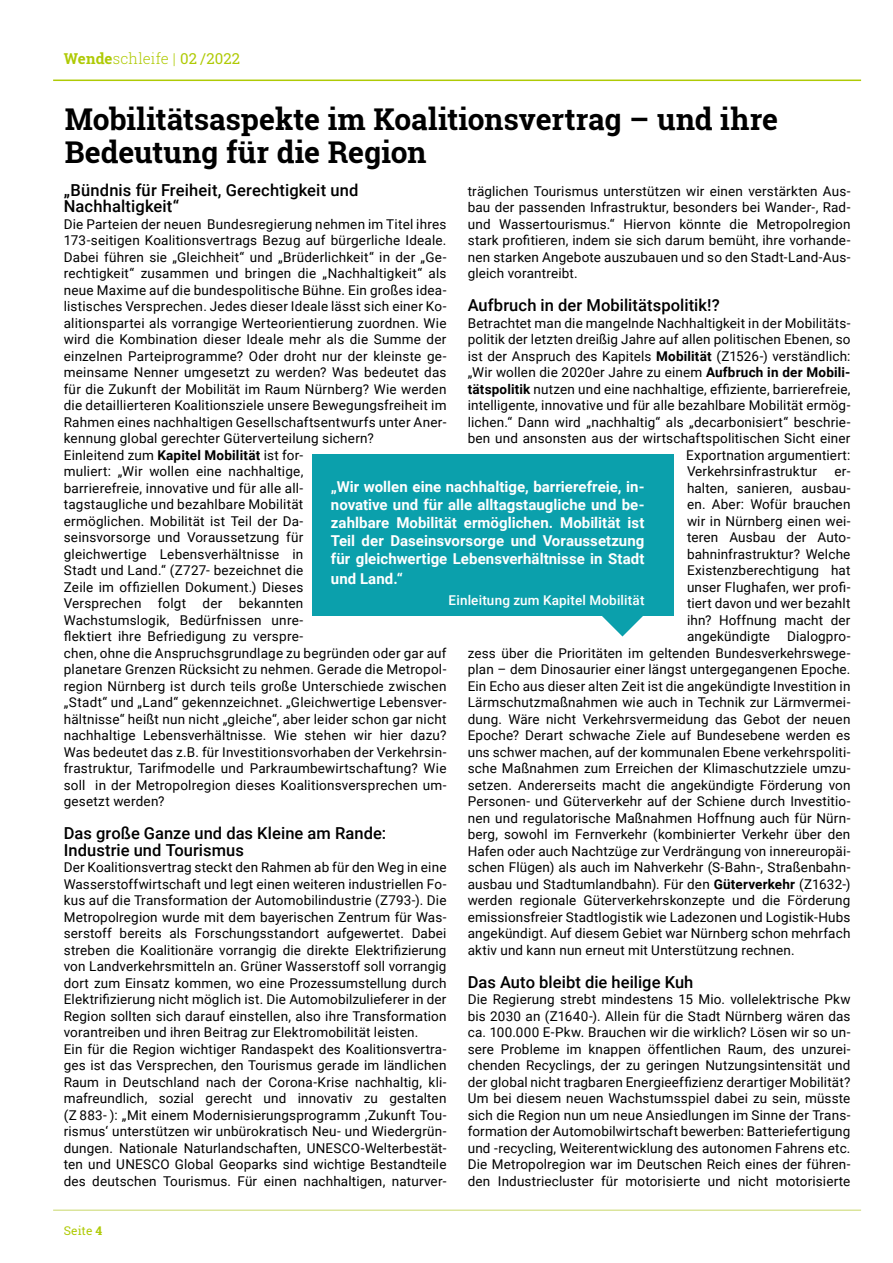
<style>
.page{position:relative;width:893px;height:1263px;background:#fff}
.page>*{position:absolute;margin:0;border:0;box-sizing:border-box;transform-origin:0 0}
.t1{font:700 30px/33px "Roboto Slab";letter-spacing:-.005em;color:#000}
.t2{font:500 16.5px/16.5px "Roboto";letter-spacing:.005em;color:#000}
.t3{font:700 15px/18px "Roboto";letter-spacing:.005em;color:#fff;text-align:justify}
.t4{font:300 15px "Roboto Slab";letter-spacing:.01em;color:#afca05}
.t5{font:13.5px/16.5px "Roboto";letter-spacing:.015em;color:#000;text-align:justify}
.t6{font:500 13.5px "Roboto";letter-spacing:.015em;color:#fff}
.t7{font:12px "Roboto Slab";color:#afca05}
.s1{font-weight:700}
.s2{font-weight:400}
</style>
<div class="page">
<hr style="left:53px;top:1209px;width:808px;height:2px;background:#dae49b">
<hr style="left:53px;top:80px;width:808px;height:1px;background:#afca05">
<svg style="left:601px;top:615px;width:42px;height:21px"></svg>
<div style="left:312px;top:454px;width:361px;height:161px;background:#0ba0ac"></div>
<p class="t4" style="left:64px;top:48px;width:178px"><span class="s1">Wende</span>schleife | <span class="s2">02 /2022</span></p>
<h1 class="t1" style="left:65px;top:102px;width:715px">Mobilitätsaspekte im Koalitionsvertrag – und ihre<br>Bedeutung für die Region</h1>
<p class="t2" style="left:64px;top:181px;width:296px">„Bündnis für Freiheit, Gerechtigkeit und<br>Nachhaltigkeit“</p>
<p class="t5" style="left:64px;top:215px;width:384px;text-align:left">Die Parteien der neuen Bundesregierung nehmen im Titel ihres 173-seitigen Koalitionsvertrags Bezug auf bürgerliche Ideale.<br>Dabei führen sie „Gleichheit“ und „Brüderlichkeit“ in der „Ge&shy;rechtigkeit“ zusammen und bringen die „Nachhaltigkeit“ als neue Maxime auf die bundespolitische Bühne. Ein großes idea&shy;listisches Versprechen. Jedes dieser Ideale lässt sich einer Ko&shy;alitionspartei als vorrangige Werteorientierung zuordnen. Wie wird die Kombination dieser Ideale mehr als die Summe der einzelnen Parteiprogramme? Oder droht nur der kleinste ge&shy;meinsame Nenner umgesetzt zu werden? Was bedeutet das für die Zukunft der Mobilität im Raum Nürnberg? Wie werden die detaillierteren Koalitionsziele unsere Bewegungsfreiheit im Rahmen eines nachhaltigen Gesellschaftsentwurfs unter Aner&shy;kennung global gerechter Güterverteilung sichern?<br>Einleitend zum <span class="s1">Kapitel Mobilität</span> ist for-<br>muliert: „Wir wollen eine nachhaltige,<br>barrierefreie, innovative und für alle all-<br>tagstaugliche und bezahlbare Mobilität<br>ermöglichen. Mobilität ist Teil der Da-<br>seinsvorsorge und Voraussetzung für<br>gleichwertige Lebensverhältnisse in<br>Stadt und Land.“ (Z727- bezeichnet die<br>Zeile im offiziellen Dokument.) Dieses<br>Versprechen folgt der bekannten<br>Wachstumslogik, Bedürfnissen unre-<br>flektiert ihre Befriedigung zu verspre-<br>chen, ohne die Anspruchsgrundlage zu begründen oder gar auf planetare Grenzen Rücksicht zu nehmen. Gerade die Metropol&shy;region Nürnberg ist durch teils große Unterschiede zwischen „Stadt“ und „Land“ gekennzeichnet. „Gleichwertige Lebensver&shy;hältnisse“ heißt nun nicht „gleiche“, aber leider schon gar nicht nachhaltige Lebensverhältnisse. Wie stehen wir hier dazu?<br>Was bedeutet das z.B. für Investitionsvorhaben der Verkehrsin&shy;frastruktur, Tarifmodelle und Parkraumbewirtschaftung? Wie soll in der Metropolregion dieses Koalitionsversprechen um&shy;gesetzt werden?</p>
<p class="t2" style="left:64px;top:825px;width:324px">Das große Ganze und das Kleine am Rande:<br>Industrie und Tourismus</p>
<p class="t5" style="left:64px;top:859px;width:384px;text-align:left">Der Koalitionsvertrag steckt den Rahmen ab für den Weg in eine Wasserstoffwirtschaft und legt einen weiteren industriellen Fo&shy;kus auf die Transformation der Automobilindustrie (Z793-). Die Metropolregion wurde mit dem bayerischen Zentrum für Was&shy;serstoff bereits als Forschungsstandort aufgewertet. Dabei streben die Koalitionäre vorrangig die direkte Elektrifizierung von Landverkehrsmitteln an. Grüner Wasserstoff soll vorrangig dort zum Einsatz kommen, wo eine Prozessumstellung durch Elektrifizierung nicht möglich ist. Die Automobilzulieferer in der Region sollten sich darauf einstellen, also ihre Transformation vorantreiben und ihren Beitrag zur Elektromobilität leisten.<br>Ein für die Region wichtiger Randaspekt des Koalitionsvertra&shy;ges ist das Versprechen, den Tourismus gerade im ländlichen Raum in Deutschland nach der Corona-Krise nachhaltig, kli&shy;mafreundlich, sozial gerecht und innovativ zu gestalten (Z 883- ): „Mit einem Modernisierungsprogramm ‚Zukunft Tou&shy;rismus‘ unterstützen wir unbürokratisch Neu- und Wiedergrün&shy;dungen. Nationale Naturlandschaften, UNESCO-Welterbestät&shy;ten und UNESCO Global Geoparks sind wichtige Bestandteile des deutschen Tourismus. Für einen nachhaltigen, naturver-</p>
<p class="t5" style="left:468px;top:182px;width:384px">träglichen Tourismus unterstützen wir einen verstärkten Aus&shy;bau der passenden Infrastruktur, besonders bei Wander-, Rad&shy;und Wassertourismus.“ Hiervon könnte die Metropolregion stark profitieren, indem sie sich darum bemüht, ihre vorhande&shy;nen starken Angebote auszubauen und so den Stadt-Land-Aus&shy;gleich vorantreibt.</p>
<p class="t2" style="left:468px;top:297px;width:253px">Aufbruch in der Mobilitätspolitik!?</p>
<p class="t5" style="left:468px;top:314px;width:384px">Betrachtet man die mangelnde Nachhaltigkeit in der Mobilitäts-</p>
<p class="t5" style="left:468px;top:331px;width:384px">politik der letzten dreißig Jahre auf allen politischen Ebenen, so</p>
<p class="t5" style="left:468px;top:347px;width:384px">ist der Anspruch des Kapitels <span class="s1">Mobilität</span> (Z1526-) verständlich:</p>
<p class="t5" style="left:468px;top:364px;width:384px">„Wir wollen die 2020er Jahre zu einem <span class="s1">Aufbruch in der Mobili-</span></p>
<p class="t5" style="left:468px;top:380px;width:384px"><span class="s1">tätspolitik</span> nutzen und eine nachhaltige, effiziente, barrierefreie,</p>
<p class="t5" style="left:468px;top:397px;width:384px">intelligente, innovative und für alle bezahlbare Mobilität ermög-</p>
<p class="t5" style="left:468px;top:413px;width:384px">lichen.“ Dann wird „nachhaltig“ als „decarbonisiert“ beschrie-</p>
<p class="t5" style="left:468px;top:430px;width:384px">ben und ansonsten aus der wirtschaftspolitischen Sicht einer</p>
<p class="t5" style="left:686px;top:446px;width:166px">Exportnation argumentiert:</p>
<p class="t5" style="left:687px;top:463px;width:132px">Verkehrsinfrastruktur</p>
<p class="t5" style="left:687px;top:463px;width:165px;text-indent:148px">er&shy;halten, sanieren, ausbau&shy;en. Aber: Wofür brauchen wir in Nürnberg einen wei&shy;teren Ausbau der Auto&shy;bahninfrastruktur? Welche Existenzberechtigung hat unser Flughafen, wer profi&shy;tiert davon und wer bezahlt ihn? Hoffnung macht der angekündigte</p>
<p class="t3" style="left:331px;top:478px;width:315px">„Wir wollen eine nachhaltige, barrierefreie, in&shy;novative und für alle alltagstaugliche und be&shy;zahlbare Mobilität ermöglichen. Mobilität ist Teil der Daseinsvorsorge und Voraussetzung für gleichwertige Lebensverhältnisse in Stadt</p>
<p class="t3" style="left:331px;top:569px;width:74px">und Land.“</p>
<p class="t6" style="left:449px;top:591px;width:197px">Einleitung zum Kapitel Mobilität</p>
<p class="t5" style="left:468px;top:628px;width:384px;text-indent:319px">Dialogpro&shy;zess über die Prioritäten im geltenden Bundesverkehrswege&shy;plan – dem Dinosaurier einer längst untergegangenen Epoche.<br>Ein Echo aus dieser alten Zeit ist die angekündigte Investition in Lärmschutzmaßnahmen wie auch in Technik zur Lärmvermei&shy;dung. Wäre nicht Verkehrsvermeidung das Gebot der neuen Epoche? Derart schwache Ziele auf Bundesebene werden es uns schwer machen, auf der kommunalen Ebene verkehrspoliti&shy;sche Maßnahmen zum Erreichen der Klimaschutzziele umzu&shy;setzen. Andererseits macht die angekündigte Förderung von Personen- und Güterverkehr auf der Schiene durch Investitio&shy;nen und regulatorische Maßnahmen Hoffnung auch für Nürn&shy;berg, sowohl im Fernverkehr (kombinierter Verkehr über den Hafen oder auch Nachtzüge zur Verdrängung von innereuropäi&shy;schen Flügen) als auch im Nahverkehr (S-Bahn-, Straßenbahn&shy;ausbau und Stadtumlandbahn). Für den <span class="s1">Güterverkehr</span> (Z1632-) werden regionale Güterverkehrskonzepte und die Förderung emissionsfreier Stadtlogistik wie Ladezonen und Logistik-Hubs angekündigt. Auf diesem Gebiet war Nürnberg schon mehrfach aktiv und kann nun erneut mit Unterstützung rechnen.</p>
<p class="t2" style="left:468px;top:973px;width:227px">Das Auto bleibt die heilige Kuh</p>
<p class="t5" style="left:468px;top:991px;width:384px">Die Regierung strebt mindestens 15 Mio. vollelektrische Pkw bis 2030 an (Z1640-). Allein für die Stadt Nürnberg wären das ca. 100.000 E-Pkw. Brauchen wir die wirklich? Lösen wir so un&shy;sere Probleme im knappen öffentlichen Raum, des unzurei&shy;chenden Recyclings, der zu geringen Nutzungsintensität und der global nicht tragbaren Energieeffizienz derartiger Mobilität?<br>Um bei diesem neuen Wachstumsspiel dabei zu sein, müsste sich die Region nun um neue Ansiedlungen im Sinne der Trans&shy;formation der Automobilwirtschaft bewerben: Batteriefertigung und -recycling, Weiterentwicklung des autonomen Fahrens etc.<br>Die Metropolregion war im Deutschen Reich eines der führen&shy;den Industriecluster für motorisierte und nicht motorisierte</p>
<p class="t7" style="left:64px;top:1223px;width:40px">Seite <span class="s1">4</span></p>
</div>
